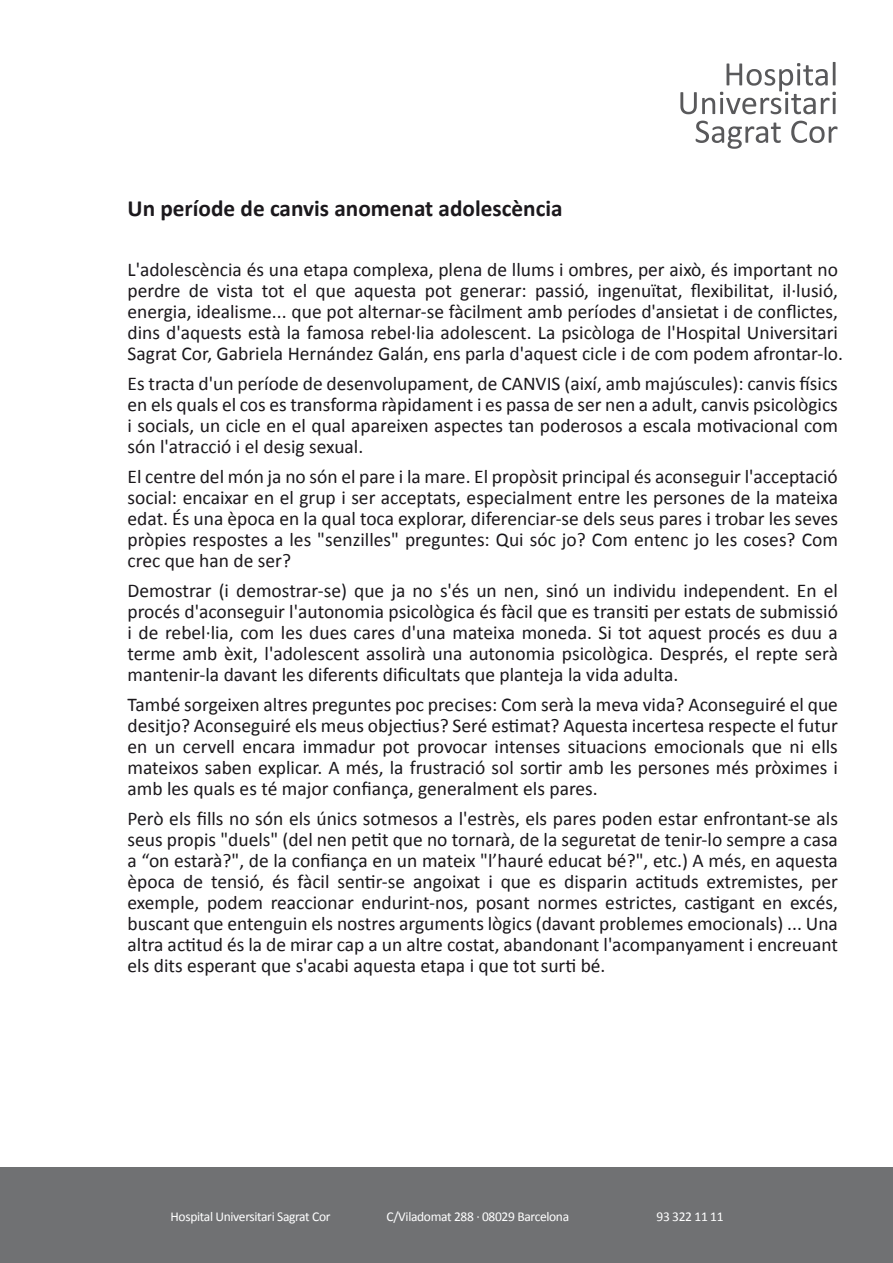
<style>
.page{position:relative;width:893px;height:1263px;background:#fff}
.page>*{position:absolute;margin:0;border:0;box-sizing:border-box;transform-origin:0 0}
.t1{font:700 23.25px "Calibri";color:#1b181c}
.t2{font:19.5px/21px "Calibri";color:#1b181c;text-align:justify}
.t3{font:13.5px "Calibri";letter-spacing:-.025em;color:#fff}
</style>
<div class="page">
<div style="left:0;top:1167px;width:893px;height:96px;background:#707173"></div>
<svg style="left:680px;top:62px;width:156px;height:52px"></svg>
<svg style="left:696px;top:121px;width:85px;height:28px"></svg>
<svg style="left:791px;top:121px;width:46px;height:22px"></svg>
<p class="t1" style="left:128px;top:194px;width:437px">Un període de canvis anomenat adolescència</p>
<p class="t2" style="left:128px;top:259px;width:717px;text-align:left">L'adolescència és una etapa complexa, plena de llums i ombres, per això, és important no perdre de vista tot el que aquesta pot generar: passió, ingenuïtat, flexibilitat, il·lusió, energia, idealisme... que pot alternar-se fàcilment amb períodes d'ansietat i de conflictes, dins d'aquests està la famosa rebel·lia adolescent. La psicòloga de l'Hospital Universitari Sagrat Cor, Gabriela Hernández Galán, ens parla d'aquest cicle i de com podem afrontar-lo.</p>
<p class="t2" style="left:128px;top:373px;width:712px">Es tracta d'un període de desenvolupament, de CANVIS (així, amb majúscules): canvis físics en els quals el cos es transforma ràpidament i es passa de ser nen a adult, canvis psicològics i socials, un cicle en el qual apareixen aspectes tan poderosos a escala motivacional com són l'atracció i el desig sexual.</p>
<p class="t2" style="left:128px;top:466px;width:712px">El centre del món ja no són el pare i la mare. El propòsit principal és aconseguir l'acceptació social: encaixar en el grup i ser acceptats, especialment entre les persones de la mateixa edat. És una època en la qual toca explorar, diferenciar-se dels seus pares i trobar les seves pròpies respostes a les "senzilles" preguntes: Qui sóc jo? Com entenc jo les coses? Com crec que han de ser?</p>
<p class="t2" style="left:128px;top:580px;width:712px">Demostrar (i demostrar-se) que ja no s'és un nen, sinó un individu independent. En el procés d'aconseguir l'autonomia psicològica és fàcil que es transiti per estats de submissió i de rebel·lia, com les dues cares d'una mateixa moneda. Si tot aquest procés es duu a terme amb èxit, l'adolescent assolirà una autonomia psicològica. Després, el repte serà mantenir-la davant les diferents dificultats que planteja la vida adulta.</p>
<p class="t2" style="left:128px;top:694px;width:712px">També sorgeixen altres preguntes poc precises: Com serà la meva vida? Aconseguiré el que desitjo? Aconseguiré els meus objectius? Seré estimat? Aquesta incertesa respecte el futur en un cervell encara immadur pot provocar intenses situacions emocionals que ni ells mateixos saben explicar. A més, la frustració sol sortir amb les persones més pròximes i amb les quals es té major confiança, generalment els pares.</p>
<p class="t2" style="left:128px;top:808px;width:712px">Però els fills no són els únics sotmesos a l'estrès, els pares poden estar enfrontant-se als seus propis "duels" (del nen petit que no tornarà, de la seguretat de tenir-lo sempre a casa a “on estarà?", de la confiança en un mateix "l’hauré educat bé?", etc.) A més, en aquesta època de tensió, és fàcil sentir-se angoixat i que es disparin actituds extremistes, per exemple, podem reaccionar endurint-nos, posant normes estrictes, castigant en excés, buscant que entenguin els nostres arguments lògics (davant problemes emocionals) ... Una altra actitud és la de mirar cap a un altre costat, abandonant l'acompanyament i encreuant els dits esperant que s'acabi aquesta etapa i que tot surti bé.</p>
<p class="t3" style="left:171px;top:1208px;width:161px">Hospital Universitari Sagrat Cor</p>
<p class="t3" style="left:387px;top:1208px;width:184px">C/Viladomat 288 · 08029 Barcelona</p>
<p class="t3" style="left:656px;top:1208px;width:69px">93 322 11 11</p>
</div>
